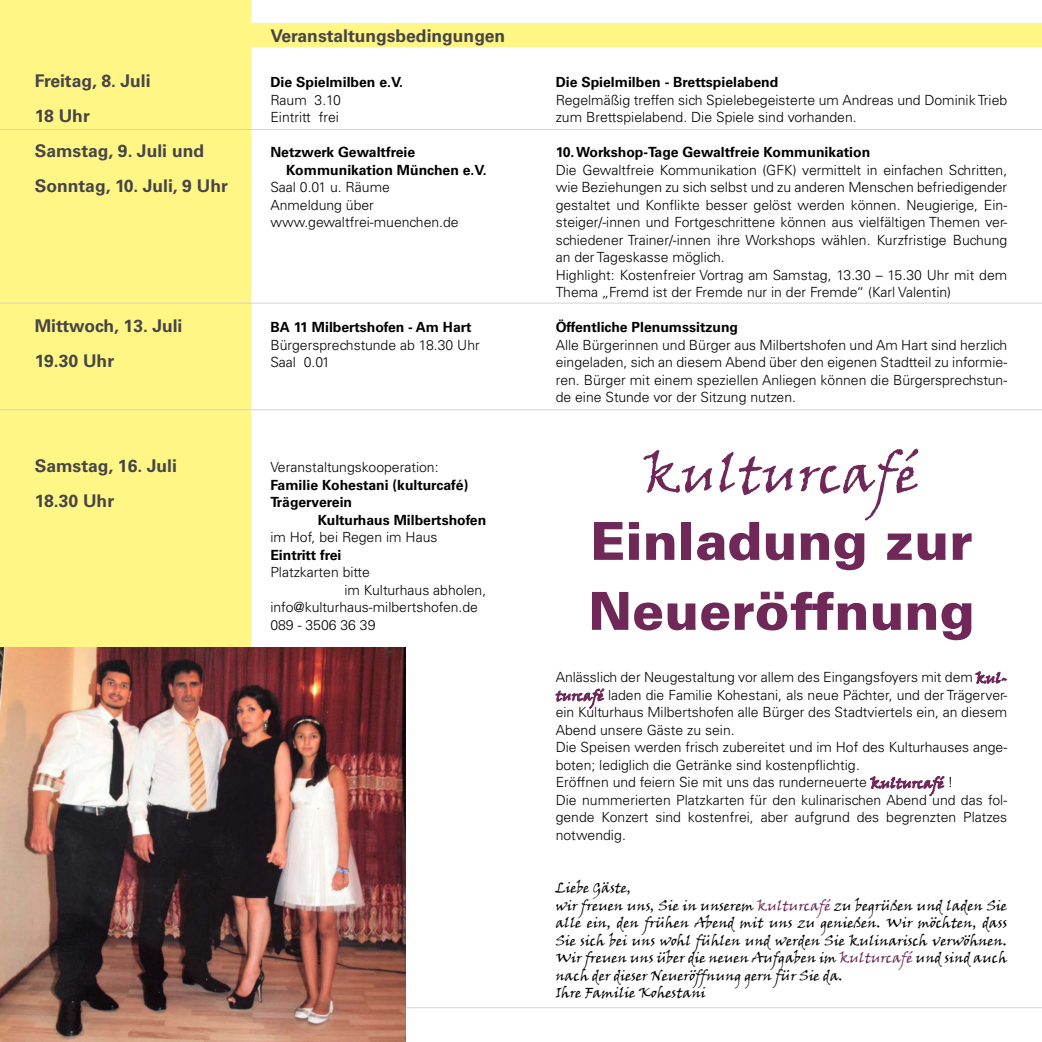
<style>
.page{position:relative;width:1042px;height:1042px;background:#fff}
.page>*{position:absolute;margin:0;border:0;box-sizing:border-box;transform-origin:0 0}
.t1{font:900 52.5px/70px "Univers LT";color:#6f2858}
.t2{font:52.5px "Viner Hand ITC";color:#6f2858}
.t3{font:700 17.5px/35px "Univers LT";color:#464547}
.t4{font:300 14px/17.5px "Univers LT";color:#000}
.t5{font:14px/17.5px "Viner Hand ITC";color:#000}
.t6{font:700 14px/17.5px "Univers LT";color:#000}
.s1{font-family:"Viner Hand ITC";font-weight:400;color:#6f2858}
.s2{color:#6f2858}
</style>
<div class="page">
<div style="left:0;top:0;width:251px;height:1042px;background:#fff685"></div>
<svg style="left:975px;top:671px;width:31px;height:13px"></svg>
<svg style="left:555px;top:688px;width:49px;height:20px"></svg>
<svg style="left:870px;top:776px;width:74px;height:20px"></svg>
<div style="left:241px;top:23px;width:801px;height:23px;background:#fff685"></div>
<hr style="left:0;top:129px;width:1042px;height:1px;background:#d1d3d4">
<hr style="left:0;top:303px;width:1042px;height:1px;background:#d1d3d4">
<hr style="left:0;top:409px;width:1042px;height:1px;background:#d1d3d4">
<hr style="left:0;top:1007px;width:1042px;height:1px;background:#d1d3d4">
<img style="left:0;top:647px;width:405px;height:395px">
<p class="t3" style="left:270px;top:18px;width:236px">Veranstaltungsbedingungen</p>
<p class="t3" style="left:35px;top:64px;width:117px">Freitag, 8. Juli<br>18 Uhr</p>
<p class="t6" style="left:270px;top:74px;width:134px">Die Spielmilben e.V.</p>
<p class="t4" style="left:270px;top:91px;width:72px">Raum 3.10<br>Eintritt frei</p>
<p class="t3" style="left:35px;top:134px;width:195px">Samstag, 9. Juli und<br>Sonntag, 10. Juli, 9 Uhr</p>
<p class="t6" style="left:286px;top:144px;width:202px;text-indent:-16px">Netzwerk Gewaltfreie<br>Kommunikation München e.V.</p>
<p class="t4" style="left:270px;top:179px;width:190px">Saal 0.01 u. Räume<br>Anmeldung über www.gewaltfrei-muenchen.de</p>
<p class="t3" style="left:35px;top:309px;width:149px">Mittwoch, 13. Juli<br>19.30 Uhr</p>
<p class="t6" style="left:270px;top:319px;width:203px">BA 11 Milbertshofen - Am Hart</p>
<p class="t4" style="left:270px;top:336px;width:211px">Bürgersprechstunde ab 18.30 Uhr<br>Saal 0.01</p>
<p class="t3" style="left:35px;top:449px;width:144px">Samstag, 16. Juli<br>18.30 Uhr</p>
<p class="t4" style="left:270px;top:459px;width:170px">Veranstaltungskooperation:</p>
<p class="t6" style="left:270px;top:476px;width:199px">Familie Kohestani (kulturcafé)<br>Trägerverein</p>
<p class="t6" style="left:318px;top:511px;width:170px">Kulturhaus Milbertshofen</p>
<p class="t4" style="left:270px;top:529px;width:169px">im Hof, bei Regen im Haus</p>
<p class="t6" style="left:270px;top:546px;width:73px">Eintritt frei</p>
<p class="t4" style="left:270px;top:564px;width:101px">Platzkarten bitte</p>
<p class="t4" style="left:344px;top:581px;width:143px">im Kulturhaus abholen,</p>
<p class="t4" style="left:270px;top:599px;width:209px">info@kulturhaus-milbertshofen.de</p>
<p class="t4" style="left:270px;top:616px;width:107px">089 - 3506 36 39</p>
<p class="t6" style="left:556px;top:74px;width:224px">Die Spielmilben - Brettspielabend</p>
<p class="t4" style="left:556px;top:91px;width:453px">Regelmäßig treffen sich Spielebegeisterte um Andreas und Dominik Trieb zum Brettspielabend. Die Spiele sind vorhanden.</p>
<p class="t6" style="left:556px;top:144px;width:316px">10. Workshop-Tage Gewaltfreie Kommunikation</p>
<p class="t4" style="left:556px;top:161px;width:453px">Die Gewaltfreie Kommunikation (GFK) vermittelt in einfachen Schritten, wie Beziehungen zu sich selbst und zu anderen Menschen befriedigender gestaltet und Konflikte besser gelöst werden können. Neugierige, Ein&shy;steiger/-innen und Fortgeschrittene können aus vielfältigen Themen ver&shy;schiedener Trainer/-innen ihre Workshops wählen. Kurzfristige Buchung an der Tageskasse möglich.<br>Highlight: Kostenfreier Vortrag am Samstag, 13.30 – 15.30 Uhr mit dem Thema „Fremd ist der Fremde nur in der Fremde“ (Karl Valentin)</p>
<p class="t6" style="left:556px;top:319px;width:184px">Öffentliche Plenumssitzung</p>
<p class="t4" style="left:556px;top:336px;width:453px;text-align:justify">Alle Bürgerinnen und Bürger aus Milbertshofen und Am Hart sind herzlich eingeladen, sich an diesem Abend über den eigenen Stadtteil zu informie&shy;ren. Bürger mit einem speziellen Anliegen können die Bürgersprechstun&shy;de eine Stunde vor der Sitzung nutzen.</p>
<h1 class="t2" style="left:644px;top:441px;width:276px">kulturcafé</h1>
<h1 class="t1" style="left:588px;top:505px;width:388px">Einladung zur<br>Neueröffnung</h1>
<p class="t4" style="left:556px;top:669px;width:453px">Anlässlich der Neugestaltung vor allem des Eingangsfoyers mit dem <span class="s1">kul&shy;turcafé</span> laden die Familie Kohestani, als neue Pächter, und der Trägerver&shy;ein Kulturhaus Milbertshofen alle Bürger des Stadtviertels ein, an diesem Abend unsere Gäste zu sein.<br>Die Speisen werden frisch zubereitet und im Hof des Kulturhauses ange&shy;boten; lediglich die Getränke sind kostenpflichtig.<br>Eröffnen und feiern Sie mit uns das runderneuerte <span class="s1">kulturcafé</span> !<br>Die nummerierten Platzkarten für den kulinarischen Abend und das fol&shy;gende Konzert sind kostenfrei, aber aufgrund des begrenzten Platzes notwendig.</p>
<p class="t5" style="left:556px;top:879px;width:453px">Liebe Gäste,<br>wir freuen uns, Sie in unserem <span class="s2">kulturcafé</span> zu begrüßen und laden Sie alle ein, den frühen Abend mit uns zu genießen. Wir möchten, dass Sie sich bei uns wohl fühlen und werden Sie kulinarisch verwöhnen.<br>Wir freuen uns über die neuen Aufgaben im <span class="s2">kulturcafé</span> und sind auch nach der dieser Neueröffnung gern für Sie da.<br>Ihre Familie Kohestani</p>
</div>
